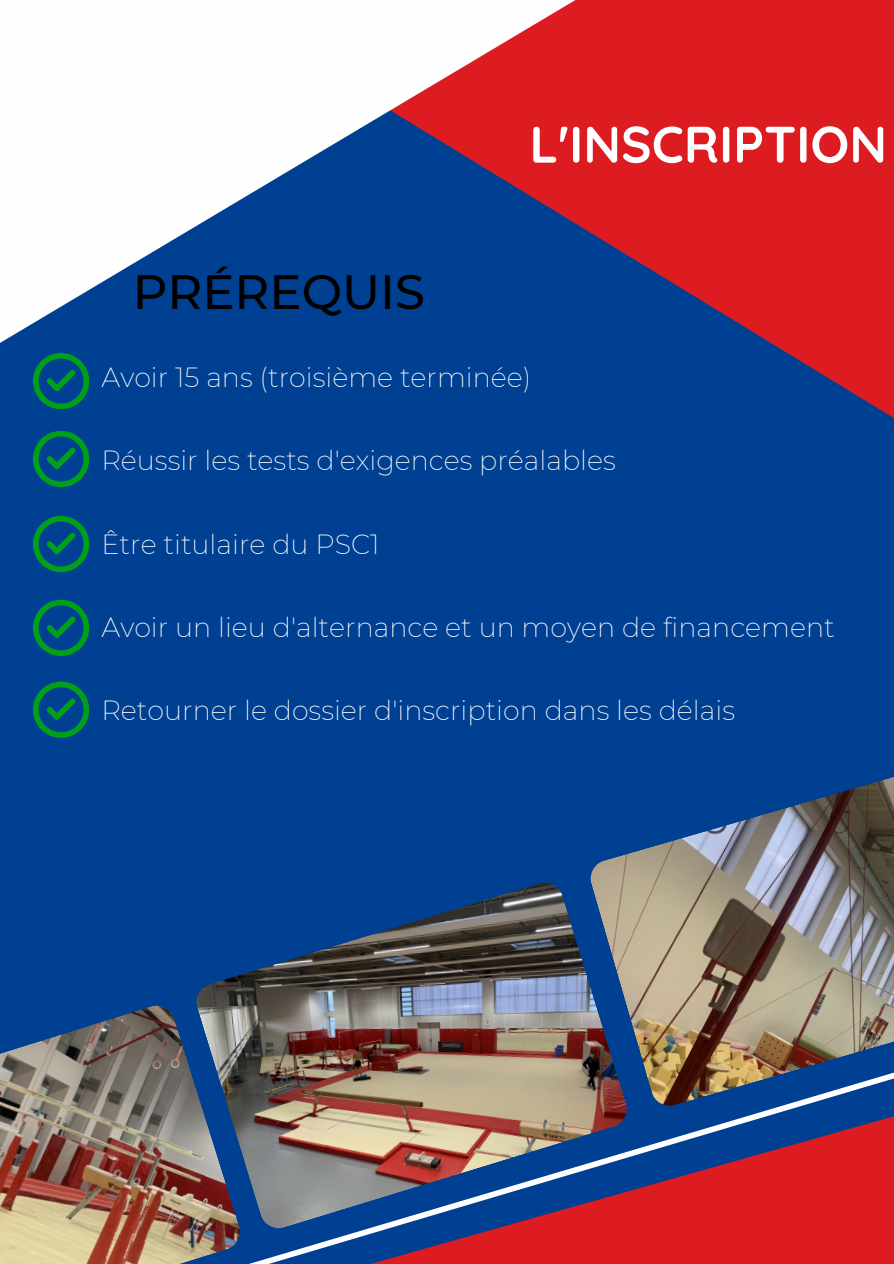
<style>
.page{position:relative;width:894px;height:1264px;background:#fff}
.page>*{position:absolute;margin:0;border:0;box-sizing:border-box;transform-origin:0 0}
.t1{font:700 51.3px "Quicksand";color:#fefefe}
.t2{font:500 48px "Montserrat";color:#000}
.t3{font:200 27px "Montserrat";color:#fff}
</style>
<div class="page">
<div style="left:0;top:0;width:893px;height:1263px;background:#004092"></div>
<svg style="left:657px;top:0;width:236px;height:418px;fill:#dc1c21"></svg>
<svg style="left:0;top:0;width:657px;height:544px"></svg>
<svg style="left:252px;top:1107px;width:546px;height:156px"></svg>
<svg style="left:368px;top:1116px;width:525px;height:147px;fill:#dc1c21"></svg>
<svg style="left:33px;top:516px;width:56px;height:56px"></svg>
<svg style="left:33px;top:431px;width:56px;height:56px"></svg>
<svg style="left:33px;top:681px;width:56px;height:56px"></svg>
<svg style="left:33px;top:353px;width:56px;height:56px"></svg>
<svg style="left:33px;top:599px;width:56px;height:57px"></svg>
<img style="left:0;top:1005px;width:240px;height:258px">
<img style="left:194px;top:882px;width:435px;height:348px">
<img style="left:588px;top:777px;width:305px;height:330px">
<p class="t2" style="left:133px;top:263px;width:293px">PRÉREQUIS</p>
<p class="t1" style="left:529px;top:111px;width:359px">L'INSCRIPTION</p>
<p class="t3" style="left:101px;top:361px;width:431px">Avoir 15 ans (troisième terminée)</p>
<p class="t3" style="left:101px;top:444px;width:515px">Réussir les tests d'exigences préalables</p>
<p class="t3" style="left:101px;top:527px;width:279px">Être titulaire du PSC1</p>
<p class="t3" style="left:101px;top:611px;width:734px">Avoir un lieu d'alternance et un moyen de financement</p>
<p class="t3" style="left:101px;top:694px;width:634px">Retourner le dossier d'inscription dans les délais</p>
</div>
